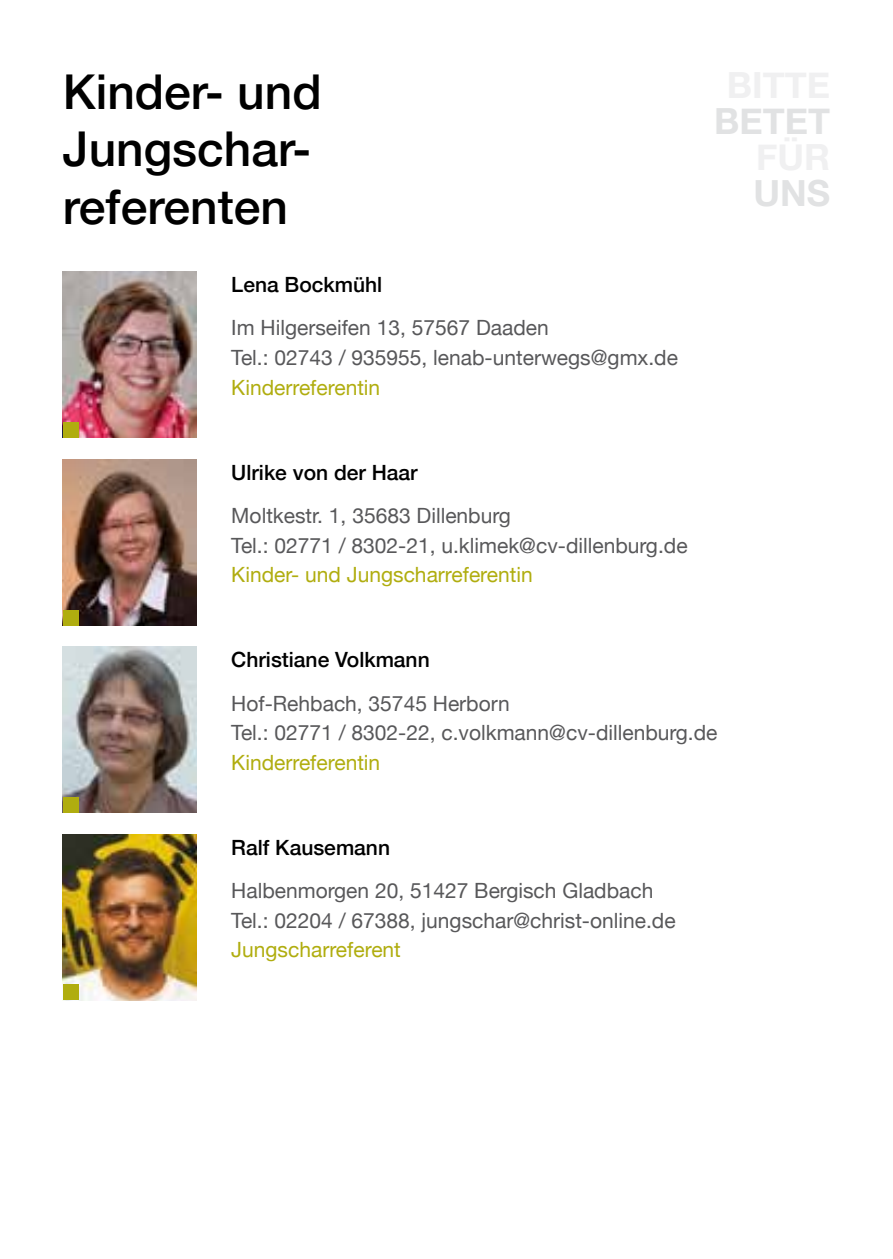
<style>
.page{position:relative;width:893px;height:1259px;background:#fff}
.page>*{position:absolute;margin:0;border:0;box-sizing:border-box;transform-origin:0 0}
.t1{font:500 48px/57.6px "Helvetica Neue";color:#000}
.t2{font:700 36px/72px "Helvetica Neue";color:#e1e2e3;text-align:right}
.t3{font:21px/29.4px "Helvetica Neue";color:#58585a}
.t4{font:21px "Helvetica Neue";color:#b0ad0f}
.t5{font:500 21px "Helvetica Neue";color:#000}
</style>
<div class="page">
<img style="left:63px;top:272px;width:133px;height:166px">
<img style="left:63px;top:459px;width:133px;height:166px">
<img style="left:63px;top:647px;width:133px;height:166px">
<img style="left:63px;top:834px;width:133px;height:166px">
<div style="left:63px;top:422px;width:15px;height:16px;background:#b0ad0f"></div>
<div style="left:63px;top:610px;width:15px;height:15px;background:#b0ad0f"></div>
<div style="left:63px;top:797px;width:15px;height:16px;background:#b0ad0f"></div>
<div style="left:63px;top:984px;width:15px;height:15px;background:#b0ad0f"></div>
<h1 class="t1" style="left:63px;top:59px;width:260px">Kinder- und<br>Jungschar&shy;referenten</h1>
<p class="t5" style="left:231px;top:268px;width:152px">Lena Bockmühl</p>
<p class="t3" style="left:231px;top:314px;width:448px">Im Hilgerseifen 13, 57567 Daaden<br>Tel.: 02743 / 935955, lenab-unterwegs@gmx.de</p>
<p class="t4" style="left:231px;top:372px;width:150px">Kinderreferentin</p>
<p class="t5" style="left:231px;top:456px;width:188px">Ulrike von der Haar</p>
<p class="t3" style="left:231px;top:502px;width:458px">Moltkestr. 1, 35683 Dillenburg<br>Tel.: 02771 / 8302-21, u.klimek@cv-dillenburg.de</p>
<p class="t4" style="left:231px;top:560px;width:303px">Kinder- und Jungscharreferentin</p>
<h2 class="t2" style="left:714px;top:86px;width:117px">BETET<br>UNS</h2>
<p class="t5" style="left:231px;top:643px;width:200px">Christiane Volkmann</p>
<p class="t3" style="left:231px;top:689px;width:488px">Hof-Rehbach, 35745 Herborn<br>Tel.: 02771 / 8302-22, c.volkmann@cv-dillenburg.de</p>
<p class="t4" style="left:231px;top:747px;width:150px">Kinderreferentin</p>
<p class="t5" style="left:231px;top:830px;width:160px">Ralf Kausemann</p>
<p class="t3" style="left:231px;top:877px;width:446px">Halbenmorgen 20, 51427 Bergisch Gladbach<br>Tel.: 02204 / 67388, jungschar@christ-online.de</p>
<p class="t4" style="left:231px;top:934px;width:171px">Jungscharreferent</p>
</div>
